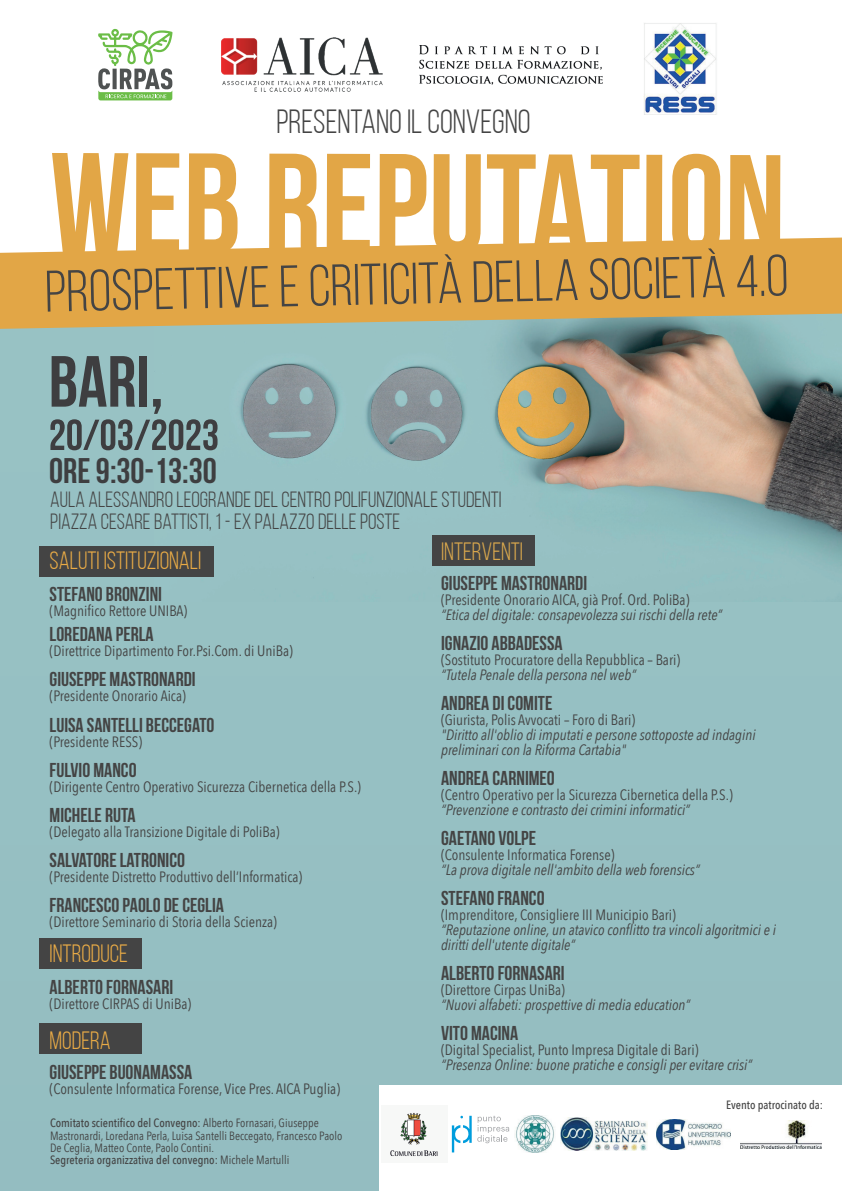
<style>
.page{position:relative;width:842px;height:1191px;background:#fff}
.page>*{position:absolute;margin:0;border:0;box-sizing:border-box;transform-origin:0 0}
.t1{font:700 143.3px "Bebas Neue";letter-spacing:-.005em;color:#e2a646}
.t2{font:58.4px "Bebas Neue";color:#444}
.t3{font:700 35.4px "Bebas Neue";color:#3e3e40}
.t4{font:33.5px "Bebas Neue";color:#444}
.t5{font:25px "Bebas Neue";color:#e9ab46}
.t6{font:25px "Bebas Neue";color:#daa84d}
.t7{font:22px/22px "Bebas Neue";color:#444}
.t8{font:700 20px "Bebas Neue";color:#444}
.t9{font:15px "Avenir Next Condensed";color:#444}
.t10{font:italic 15px/15px "Avenir Next Condensed";color:#444}
.t11{font:12px/12px "Avenir Next Condensed";color:#444}
.t12{font:500 12px "Avenir Next Condensed";color:#444}
.s1{font-weight:500}
</style>
<div class="page">
<div style="left:0;top:288px;width:842px;height:903px;background:#96bfc2"></div>
<img style="left:155px;top:329px;width:687px;height:260px">
<svg style="left:0;top:237px;width:842px;height:92px;background:#ddaf60"></svg>
<img style="left:222px;top:38px;width:160px;height:53px">
<img style="left:644px;top:23px;width:73px;height:91px">
<svg style="left:98px;top:28px;width:74px;height:72px"></svg>
<img style="left:420px;top:45px;width:183px;height:39px">
<svg style="left:50px;top:356px;width:168px;height:94px"></svg>
<div style="left:432px;top:535px;width:102px;height:30px;background:#444"></div>
<div style="left:39px;top:938px;width:102px;height:30px;background:#444"></div>
<div style="left:39px;top:1023px;width:102px;height:30px;background:#444"></div>
<div style="left:39px;top:547px;width:174px;height:30px;background:#444"></div>
<div style="left:379px;top:1085px;width:463px;height:106px;background:#fff"></div>
<img style="left:390px;top:1112px;width:48px;height:45px">
<img style="left:515px;top:1116px;width:39px;height:36px">
<img style="left:561px;top:1117px;width:87px;height:33px">
<img style="left:656px;top:1119px;width:75px;height:30px">
<img style="left:740px;top:1120px;width:81px;height:28px">
<svg style="left:452px;top:1115px;width:57px;height:37px"></svg>
<h3 class="t4" style="left:276px;top:104px;width:256px">PRESENTANO IL CONVEGNO</h3>
<h1 class="t1" style="left:50px;top:126px;width:738px">WEB REPUTATION</h1>
<h2 class="t2" style="left:45px;top:259px;width:745px;rotate:-1deg">PROSPETTIVE E CRITICITÀ DELLA SOCIETÀ 4.0</h2>
<h3 class="t3" style="left:49px;top:452px;width:169px">ORE 9:30-13:30</h3>
<h3 class="t7" style="left:50px;top:488px;width:453px">AULA ALESSANDRO LEOGRANDE DEL CENTRO POLIFUNZIONALE STUDENTI<br>PIAZZA CESARE BATTISTI, 1 - EX PALAZZO DELLE POSTE</h3>
<h3 class="t6" style="left:441px;top:538px;width:84px">INTERVENTI</h3>
<h3 class="t8" style="left:441px;top:572px;width:148px">GIUSEPPE MASTRONARDI</h3>
<p class="t9" style="left:441px;top:587px;width:250px">(Presidente Onorario AICA, già Prof. Ord. PoliBa)</p>
<p class="t10" style="left:441px;top:607px;width:283px">“Etica del digitale: consapevolezza sui rischi della rete”</p>
<h3 class="t8" style="left:441px;top:632px;width:123px">IGNAZIO ABBADESSA</h3>
<p class="t9" style="left:441px;top:647px;width:241px">(Sostituto Procuratore della Repubblica – Bari)</p>
<p class="t10" style="left:441px;top:667px;width:196px">“Tutela Penale della persona nel web”</p>
<h3 class="t8" style="left:441px;top:692px;width:113px">ANDREA DI COMITE</h3>
<p class="t9" style="left:441px;top:707px;width:196px">(Giurista, Polis Avvocati – Foro di Bari)</p>
<p class="t10" style="left:441px;top:727px;width:316px">"Diritto all'oblio di imputati e persone sottoposte ad indagini preliminari con la Riforma Cartabia"</p>
<h3 class="t8" style="left:441px;top:767px;width:115px">ANDREA CARNIMEO</h3>
<p class="t9" style="left:441px;top:782px;width:293px">(Centro Operativo per la Sicurezza Cibernetica della P.S.)</p>
<p class="t10" style="left:441px;top:802px;width:250px">“Prevenzione e contrasto dei crimini informatici”</p>
<h3 class="t8" style="left:441px;top:827px;width:96px">GAETANO VOLPE</h3>
<p class="t9" style="left:441px;top:842px;width:175px">(Consulente Informatica Forense)</p>
<p class="t10" style="left:441px;top:862px;width:260px">“La prova digitale nell'ambito della web forensics”</p>
<h3 class="t8" style="left:441px;top:887px;width:105px">STEFANO FRANCO</h3>
<p class="t9" style="left:441px;top:902px;width:236px">(Imprenditore, Consigliere III Municipio Bari)</p>
<p class="t10" style="left:441px;top:922px;width:337px">“Reputazione online, un atavico conflitto tra vincoli algoritmici e i diritti dell'utente digitale”</p>
<h3 class="t8" style="left:441px;top:962px;width:125px">ALBERTO FORNASARI</h3>
<p class="t9" style="left:441px;top:977px;width:125px">(Direttore Cirpas UniBa)</p>
<p class="t10" style="left:441px;top:997px;width:251px">“Nuovi alfabeti: prospettive di media education”</p>
<h3 class="t8" style="left:441px;top:1022px;width:79px">VITO MACINA</h3>
<p class="t9" style="left:441px;top:1037px;width:259px">(Digital Specialist, Punto Impresa Digitale di Bari)</p>
<p class="t10" style="left:441px;top:1057px;width:312px">“Presenza Online: buone pratiche e consigli per evitare crisi”</p>
<h3 class="t5" style="left:50px;top:547px;width:153px">SALUTI ISTITUZIONALI</h3>
<h3 class="t8" style="left:50px;top:583px;width:114px">STEFANO BRONZINI</h3>
<p class="t9" style="left:50px;top:598px;width:139px">(Magnifico Rettore UNIBA)</p>
<h3 class="t8" style="left:50px;top:623px;width:106px">LOREDANA PERLA</h3>
<p class="t9" style="left:50px;top:638px;width:245px">(Direttrice Dipartimento For.Psi.Com. di UniBa)</p>
<h3 class="t8" style="left:50px;top:668px;width:148px">GIUSEPPE MASTRONARDI</h3>
<p class="t9" style="left:50px;top:683px;width:138px">(Presidente Onorario Aica)</p>
<h3 class="t8" style="left:50px;top:713px;width:166px">LUISA SANTELLI BECCEGATO</h3>
<p class="t9" style="left:50px;top:728px;width:94px">(Presidente RESS)</p>
<h3 class="t8" style="left:50px;top:758px;width:88px">FULVIO MANCO</h3>
<p class="t9" style="left:50px;top:773px;width:313px">(Dirigente Centro Operativo Sicurezza Cibernetica della P.S.)</p>
<h3 class="t8" style="left:50px;top:803px;width:87px">MICHELE RUTA</h3>
<p class="t9" style="left:50px;top:818px;width:232px">(Delegato alla Transizione Digitale di PoliBa)</p>
<h3 class="t8" style="left:50px;top:848px;width:137px">SALVATORE LATRONICO</h3>
<p class="t9" style="left:50px;top:863px;width:254px">(Presidente Distretto Produttivo dell’Informatica)</p>
<h3 class="t8" style="left:50px;top:893px;width:176px">FRANCESCO PAOLO DE CEGLIA</h3>
<p class="t9" style="left:50px;top:908px;width:229px">(Direttore Seminario di Storia della Scienza)</p>
<h3 class="t5" style="left:50px;top:939px;width:80px">INTRODUCE</h3>
<h3 class="t8" style="left:50px;top:975px;width:125px">ALBERTO FORNASARI</h3>
<p class="t9" style="left:50px;top:990px;width:143px">(Direttore CIRPAS di UniBa)</p>
<h3 class="t5" style="left:50px;top:1026px;width:63px">MODERA</h3>
<h3 class="t8" style="left:50px;top:1060px;width:144px">GIUSEPPE BUONAMASSA</h3>
<p class="t9" style="left:50px;top:1075px;width:292px">(Consulente Informatica Forense, Vice Pres. AICA Puglia)</p>
<p class="t11" style="left:50px;top:1116px;width:294px"><span class="s1">Comitato scientifico del Convegno:</span> Alberto Fornasari, Giuseppe Mastronardi, Loredana Perla, Luisa Santelli Beccegato, Francesco Paolo De Ceglia, Matteo Conte, Paolo Contini.<br><span class="s1">Segreteria organizzativa del convegno:</span> Michele Martulli</p>
<p class="t12" style="left:726px;top:1097px;width:98px">Evento patrocinato da:</p>
</div>
